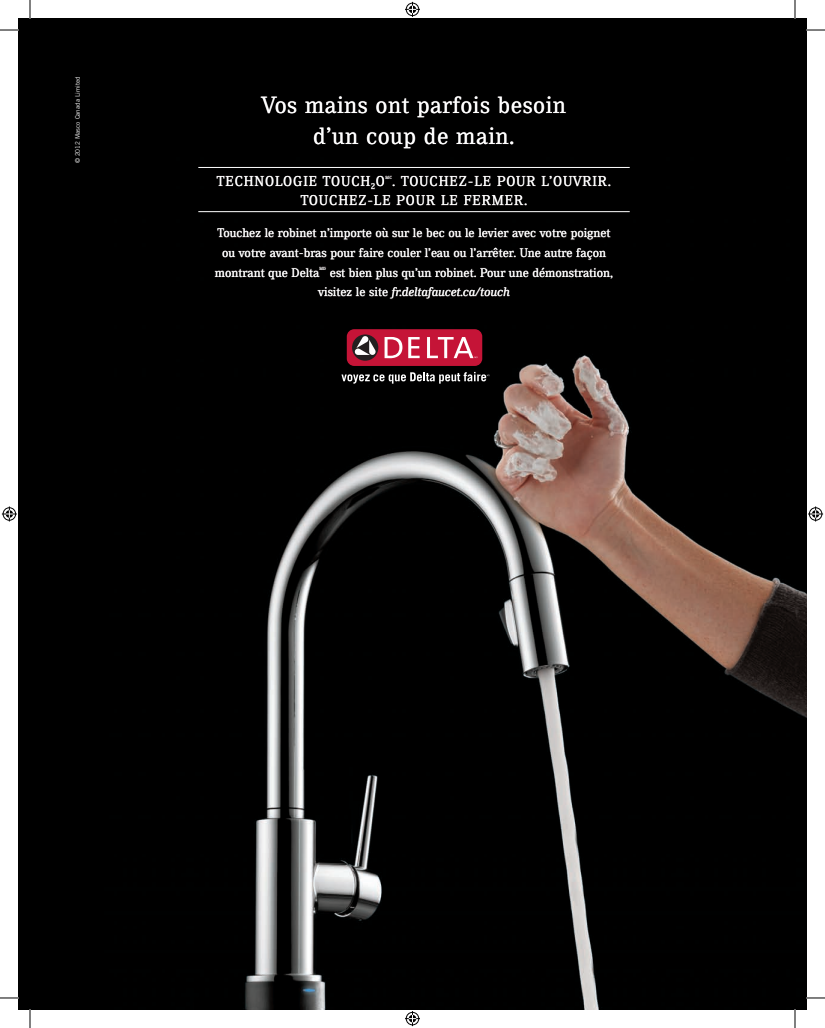
<style>
.page{position:relative;width:825px;height:1028px;background:#fff}
.page>*{position:absolute;margin:0;border:0;box-sizing:border-box;transform-origin:0 0}
.t1{font:23.38px/31px "Skopex Serif";letter-spacing:.02em;color:#fff;text-align:center}
.t2{font:14.12px "Skopex Serif";letter-spacing:.06em;color:#fff}
.t3{font:12.38px/19.6px "Skopex Serif";color:#fff}
.t4{font:6.25px "Trade Gothic";color:#fff}
.t5{font:4.12px "Skopex Serif";color:#fff}
.s1{font-style:italic}
</style>
<div class="page">
<img style="left:19px;top:19px;width:787px;height:990px">
<svg style="left:260px;top:96px;width:37px;height:18px"></svg>
<svg style="left:305px;top:96px;width:63px;height:18px"></svg>
<svg style="left:376px;top:98px;width:34px;height:16px"></svg>
<svg style="left:417px;top:96px;width:73px;height:22px;background:#090808"></svg>
<svg style="left:498px;top:96px;width:68px;height:18px"></svg>
<svg style="left:314px;top:127px;width:45px;height:18px"></svg>
<svg style="left:367px;top:132px;width:49px;height:17px"></svg>
<svg style="left:425px;top:127px;width:23px;height:18px"></svg>
<svg style="left:456px;top:127px;width:58px;height:18px"></svg>
<svg style="left:217px;top:228px;width:394px;height:12px;background:#0d0b0c"></svg>
<svg style="left:215px;top:247px;width:398px;height:32px;background:#0a0809"></svg>
<svg style="left:317px;top:286px;width:193px;height:15px;background:#0b0a0a"></svg>
<hr style="left:198px;top:167px;width:432px;height:1px;background:#fff">
<hr style="left:198px;top:211px;width:432px;height:1px;background:#fff">
<svg style="left:217px;top:173px;width:394px;height:33px;background:#080707"></svg>
<div style="left:347px;top:329px;width:135px;height:37px;background:#c51437;border-radius:7px"></div>
<svg style="left:352px;top:334px;width:26px;height:27px"></svg>
<svg style="left:385px;top:337px;width:17px;height:21px"></svg>
<svg style="left:408px;top:337px;width:12px;height:21px"></svg>
<svg style="left:354px;top:336px;width:22px;height:19px"></svg>
<svg style="left:427px;top:337px;width:51px;height:21px"></svg>
<svg style="left:341px;top:372px;width:149px;height:11px;background:#505050"></svg>
<svg style="left:0;top:29px;width:19px;height:2px"></svg>
<svg style="left:806px;top:29px;width:19px;height:2px"></svg>
<svg style="left:0;top:997px;width:19px;height:1px"></svg>
<svg style="left:806px;top:997px;width:19px;height:1px"></svg>
<svg style="left:29px;top:0;width:2px;height:19px"></svg>
<svg style="left:29px;top:1009px;width:2px;height:19px"></svg>
<svg style="left:794px;top:0;width:2px;height:19px"></svg>
<svg style="left:794px;top:1009px;width:2px;height:19px"></svg>
<svg style="left:405px;top:2px;width:15px;height:15px"></svg>
<svg style="left:405px;top:1011px;width:15px;height:15px"></svg>
<svg style="left:2px;top:506px;width:15px;height:15px"></svg>
<svg style="left:808px;top:506px;width:15px;height:15px"></svg>
<p class="t4" style="left:74px;top:163px;width:88px;rotate:-90deg">© 2012 Masco Canada Limited</p>
<h1 class="t1" style="left:262px;top:89px;width:306px">Vos mains ont parfois besoin d’un coup de main.</h1>
<p class="t2" style="left:217px;top:173px;width:169px">TECHNOLOGIE TOUCH<sub>2</sub>O</p>
<p class="t5" style="left:386px;top:175px;width:8px">MC</p>
<p class="t2" style="left:392px;top:173px;width:28px">. Touche</p>
<p class="t2" style="left:459px;top:173px;width:49px">z-le pou</p>
<p class="t2" style="left:526px;top:173px;width:38px">r l’ouv</p>
<p class="t2" style="left:582px;top:173px;width:30px">rir.</p>
<p class="t2" style="left:301px;top:192px;width:19px">Touche</p>
<p class="t2" style="left:358px;top:192px;width:49px">z-le pou</p>
<p class="t2" style="left:426px;top:192px;width:103px">r le fermer.</p>
<p class="t3" style="left:217px;top:223px;width:395px">Touchez le robinet n’importe où sur le bec ou le levier avec votre poignet</p>
<p class="t3" style="left:222px;top:243px;width:385px">ou votre avant-bras pour faire couler l’eau ou l’arrêter. Une autre façon</p>
<p class="t3" style="left:215px;top:262px;width:106px">montrant que Delta</p>
<p class="t5" style="left:320px;top:266px;width:8px">MD</p>
<p class="t3" style="left:318px;top:262px;width:297px;text-indent:12px">est bien plus qu’un robinet. Pour une démonstration, visitez le site <span class="s1">fr.deltafaucet.ca/touch</span></p>
</div>
